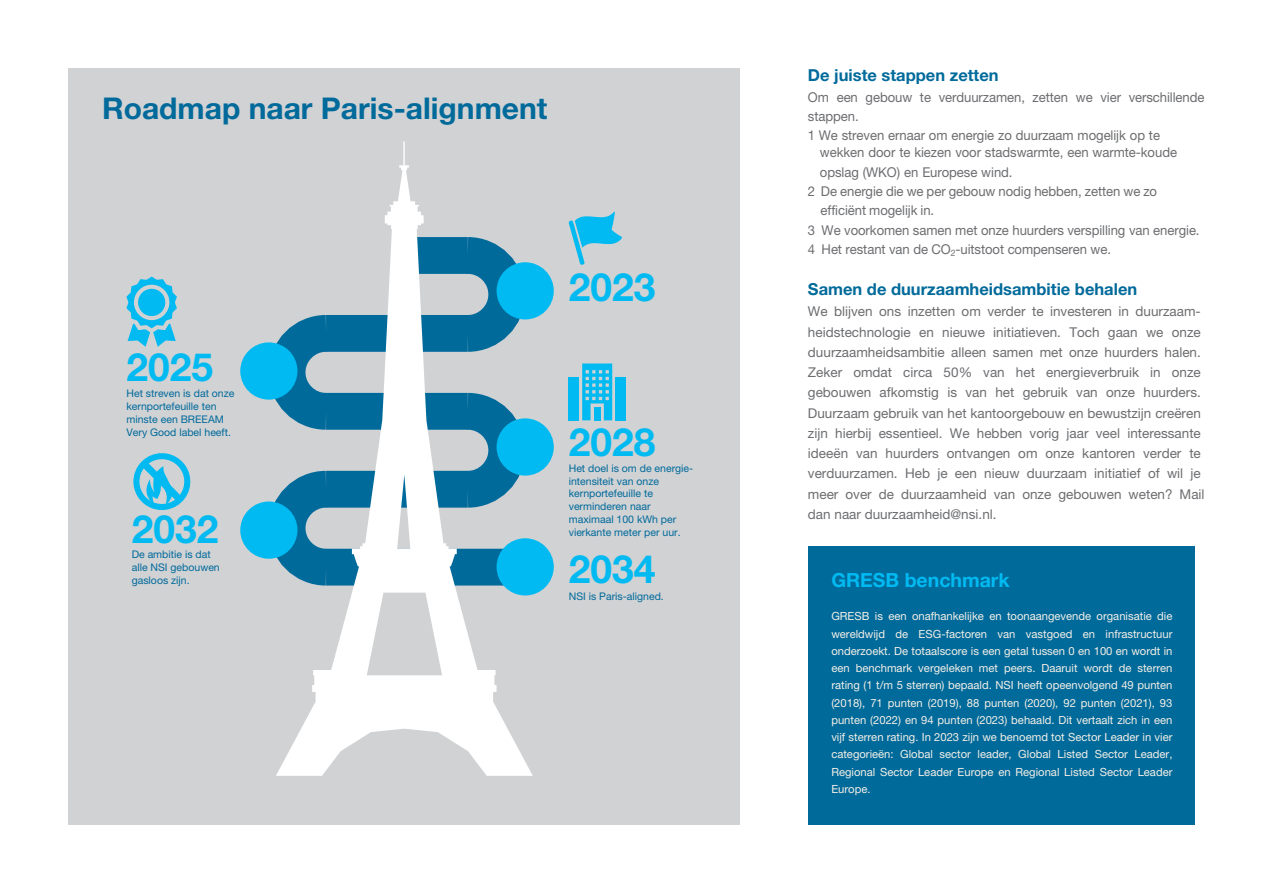
<style>
.page{position:relative;width:1263px;height:893px;background:#fff}
.page>*{position:absolute;margin:0;border:0;box-sizing:border-box;transform-origin:0 0}
.t1{font:700 39px "Helvetica Neue LT Pro";color:#00baf1}
.t2{font:700 30px "Helvetica Neue LT Pro";color:#006a9b}
.t3{font:700 19.5px "Helvetica Neue LT Pro";color:#00baf1}
.t4{font:700 16.5px "Helvetica Neue LT Pro";color:#006a9b}
.t5{font:13.5px/20.2px "Helvetica Neue LT Pro";color:#6c6d70}
.t6{font:11.25px/17.2px "Helvetica Neue LT Pro";color:#f5efe6;text-align:justify}
.t7{font:10.5px/12.8px "Helvetica Neue LT Pro";color:#006a9b}
</style>
<div class="page">
<div style="left:68px;top:68px;width:672px;height:757px;background:#d1d2d4"></div>
<div style="left:496px;top:262px;width:58px;height:57px;background:#00baf1;border-radius:50%"></div>
<div style="left:240px;top:342px;width:57px;height:58px;background:#00baf1;border-radius:50%"></div>
<div style="left:496px;top:418px;width:58px;height:58px;background:#00baf1;border-radius:50%"></div>
<div style="left:496px;top:538px;width:58px;height:57px;background:#00baf1;border-radius:50%"></div>
<div style="left:240px;top:501px;width:57px;height:58px;background:#00baf1;border-radius:50%"></div>
<svg style="left:276px;top:141px;width:257px;height:635px"></svg>
<div style="left:808px;top:547px;width:387px;height:278px;background:#006a9b"></div>
<svg style="left:126px;top:277px;width:51px;height:70px"></svg>
<div style="left:138px;top:289px;width:27px;height:27px;background:#00baf1;border-radius:50%"></div>
<svg style="left:569px;top:212px;width:53px;height:53px"></svg>
<svg style="left:582px;top:363px;width:30px;height:57px;background:#2ebfea"></svg>
<div style="left:615px;top:377px;width:11px;height:43px;background:#00baf1"></div>
<div style="left:569px;top:377px;width:10px;height:43px;background:#00baf1"></div>
<svg style="left:133px;top:453px;width:58px;height:57px"></svg>
<h2 class="t2" style="left:102px;top:90px;width:447px">Roadmap naar Paris-alignment</h2>
<h1 class="t1" style="left:126px;top:343px;width:88px">2025</h1>
<p class="t7" style="left:126px;top:387px;width:109px">Het streven is dat onze kernportefeuille ten minste een BREEAM<br>Very Good label heeft.</p>
<h1 class="t1" style="left:132px;top:505px;width:88px">2032</h1>
<p class="t7" style="left:132px;top:548px;width:90px">De ambitie is dat alle NSI gebouwen gasloos zijn.</p>
<h1 class="t1" style="left:569px;top:263px;width:88px">2023</h1>
<h1 class="t1" style="left:569px;top:418px;width:88px">2028</h1>
<p class="t7" style="left:569px;top:462px;width:126px">Het doel is om de energie&shy;intensiteit van onze kernportefeuille te verminderen naar maximaal 100 kWh per vierkante meter per uur.</p>
<h1 class="t1" style="left:569px;top:545px;width:88px">2034</h1>
<p class="t7" style="left:569px;top:590px;width:97px">NSI is Paris-aligned.</p>
<p class="t4" style="left:808px;top:65px;width:192px">De juiste stappen zetten</p>
<p class="t5" style="left:808px;top:87px;width:398px;line-height:19.4px">Om een gebouw te verduurzamen, zetten we vier verschillende stappen.<br>1 We streven ernaar om energie zo duurzaam mogelijk op te</p>
<p class="t5" style="left:820px;top:142px;width:359px">wekken door te kiezen voor stadswarmte, een warmte-koude</p>
<p class="t5" style="left:820px;top:162px;width:194px">opslag (WKO) en Europese wind.</p>
<p class="t5" style="left:808px;top:181px;width:351px">2 De energie die we per gebouw nodig hebben, zetten we zo</p>
<p class="t5" style="left:820px;top:200px;width:115px">efficiënt mogelijk in.</p>
<p class="t5" style="left:808px;top:219px;width:393px">3 We voorkomen samen met onze huurders verspilling van energie.</p>
<p class="t5" style="left:808px;top:239px;width:304px">4 Het restant van de CO<sub>2</sub>-uitstoot compenseren we.</p>
<p class="t4" style="left:808px;top:278px;width:331px">Samen de duurzaamheidsambitie behalen</p>
<p class="t5" style="left:808px;top:301px;width:398px">We blijven ons inzetten om verder te investeren in duurzaam&shy;heidstechnologie en nieuwe initiatieven. Toch gaan we onze duurzaamheidsambitie alleen samen met onze huurders halen.<br>Zeker omdat circa 50% van het energieverbruik in onze gebouwen afkomstig is van het gebruik van onze huurders.<br>Duurzaam gebruik van het kantoorgebouw en bewustzijn creëren zijn hierbij essentieel. We hebben vorig jaar veel interessante ideeën van huurders ontvangen om onze kantoren verder te verduurzamen. Heb je een nieuw duurzaam initiatief of wil je meer over de duurzaamheid van onze gebouwen weten? Mail dan naar duurzaamheid@nsi.nl.</p>
<h3 class="t3" style="left:831px;top:568px;width:180px">GRESB benchmark</h3>
<p class="t6" style="left:831px;top:608px;width:343px">GRESB is een onafhankelijke en toonaangevende organisatie die wereldwijd de ESG-factoren van vastgoed en infrastructuur onderzoekt. De totaalscore is een getal tussen 0 en 100 en wordt in een benchmark vergeleken met peers. Daaruit wordt de sterren rating (1 t/m 5 sterren) bepaald. NSI heeft opeenvolgend 49 punten (2018), 71 punten (2019), 88 punten (2020), 92 punten (2021), 93 punten (2022) en 94 punten (2023) behaald. Dit vertaalt zich in een vijf sterren rating. In 2023 zijn we benoemd tot Sector Leader in vier categorieën: Global sector leader, Global Listed Sector Leader, Regional Sector Leader Europe en Regional Listed Sector Leader Europe.</p>
</div>
